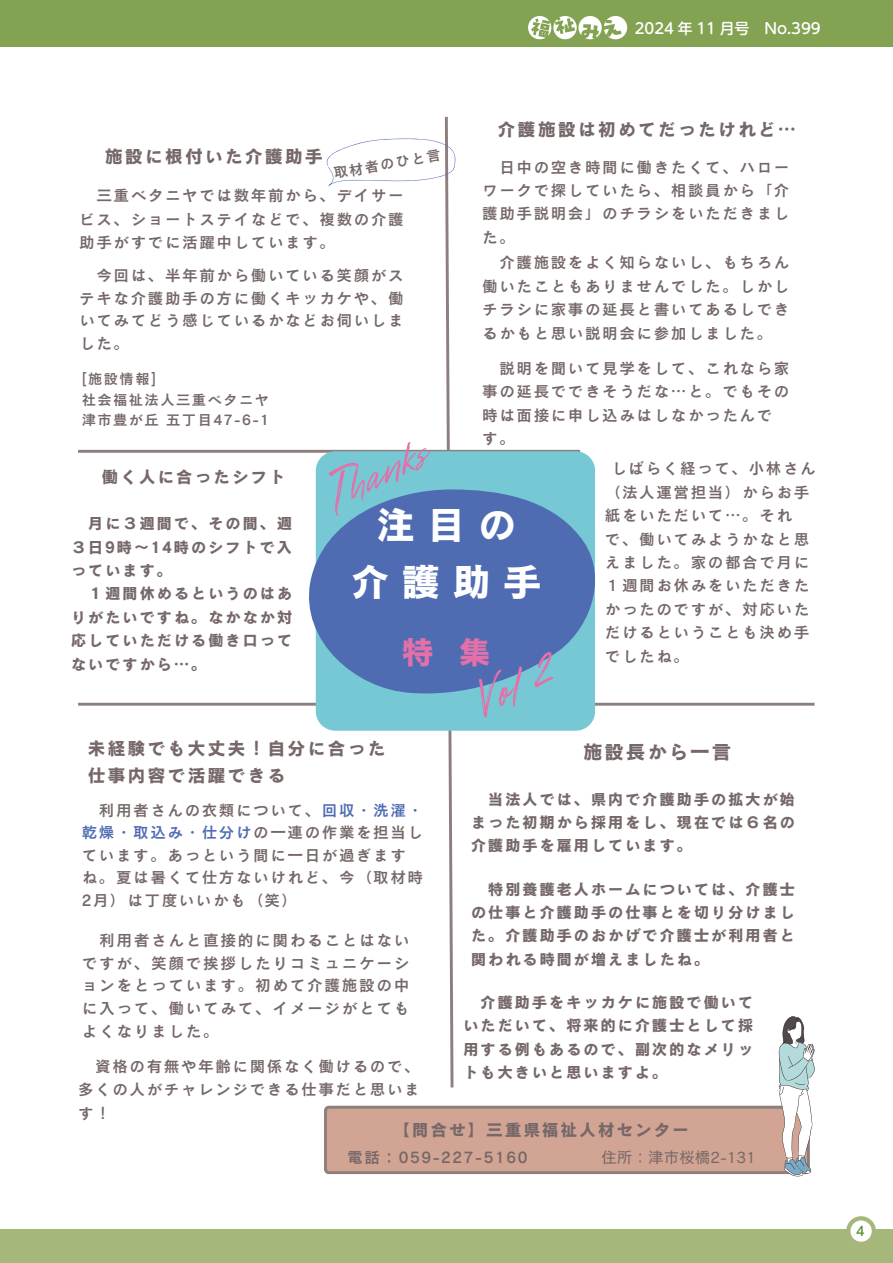
<style>
.page{position:relative;width:893px;height:1263px;background:#fff}
.page>*{position:absolute;margin:0;border:0;box-sizing:border-box;transform-origin:0 0}
.t1{font:64.95px "Disruptors Script";color:#e370a8}
.t2{font:39px/57.4px "Canva Cezanne Pro N B";color:#fff;text-align:center}
.t3{font:32.55px "Canva Cezanne Pro N B";color:#e370a8}
.t4{font:19.5px "Canva Cezanne Pro N B";letter-spacing:.1em;color:#766868}
.t5{font:18.15px/27.3px "Canva Cezanne Pro N B";letter-spacing:.1em;color:#766868}
.t6{font:16.95px "Canva Cezanne Pro N B";letter-spacing:.1em;color:#766868}
.t7{font:15.75px/22.6px "Canva Cezanne Pro N DB";letter-spacing:.1em;color:#766868;text-align:justify}
.t8{font:15.6px/23.4px "Canva Cezanne Pro N DB";letter-spacing:.1em;color:#766868;text-align:justify}
.t9{font:15.6px/23.4px "Canva Cezanne Pro N B";letter-spacing:.1em;color:#766868;text-align:justify}
.t10{font:15.6px "Canva Cezanne Pro N M";color:#766868}
.t11{font:500 14.85px "UD Shin M Go Pr 6 N";color:#fff}
.t12{font:14.25px "Canva Cezanne Pro N DB";letter-spacing:.1em;color:#766868}
.t13{font:500 12.75px "UD Shin M Go Pr 6 N";color:#5d9034}
.s1{color:#4f6cb3}
</style>
<div class="page">
<div style="left:0;top:0;width:893px;height:47px;background:#83a252"></div>
<div style="left:0;top:1230px;width:893px;height:33px;background:#a5b87a"></div>
<svg style="left:848px;top:1218px;width:26px;height:26px"></svg>
<div style="left:846px;top:1216px;width:30px;height:30px;border:4px solid #a5b87a;border-radius:50%"></div>
<svg style="left:528px;top:16px;width:100px;height:24px"></svg>
<hr style="left:78px;top:450px;width:502px;height:3px;background:#8d7f80">
<hr style="left:78px;top:703px;width:737px;height:3px;background:#8d7f80">
<svg style="left:309px;top:489px;width:15px;height:208px"></svg>
<svg style="left:324px;top:116px;width:491px;height:1060px"></svg>
<p class="t11" style="left:635px;top:16px;width:187px">2024 年 11 月号　No.399</p>
<p class="t5" style="left:105px;top:142px;width:220px">施設に根付いた介護助手</p>
<p class="t12" style="left:332px;top:165px;width:110px;rotate:-10deg">取材者のひと言</p>
<p class="t8" style="left:79px;top:184px;width:326px;text-indent:17px">三重ベタニヤでは数年前から、デイサービス、ショートステイなどで、複数の介護助⼿がすでに活躍中しています。</p>
<p class="t8" style="left:79px;top:264px;width:326px;line-height:22.4px;text-indent:17px">今回は、半年前から働いている笑顔がステキな介護助⼿の⽅に働くキッカケや、働いてみてどう感じているかなどお伺いしました。</p>
<p class="t5" style="left:498px;top:115px;width:300px">介護施設は初めてだったけれど...</p>
<p class="t8" style="left:482px;top:155px;width:309px;text-indent:17px">⽇中の空き時間に働きたくて、ハローワークで探していたら、相談員から「介護助⼿説明会」のチラシをいただきました。</p>
<p class="t8" style="left:482px;top:251px;width:309px;text-indent:17px">介護施設をよく知らないし、もちろん働いたこともありませんでした。しかしチラシに家事の延⻑と書いてあるしできるかもと思い説明会に参加しました。</p>
<p class="t12" style="left:82px;top:370px;width:76px">[施設情報[</p>
<p class="t12" style="left:82px;top:391px;width:189px">社会福祉法⼈三重ベタニヤ</p>
<p class="t12" style="left:166px;top:411px;width:104px">五丁目47-6-1</p>
<p class="t12" style="left:82px;top:411px;width:79px">津市豊が丘</p>
<p class="t6" style="left:102px;top:466px;width:186px">働く⼈に合ったシフト</p>
<p class="t9" style="left:71px;top:511px;width:223px;text-indent:17px">⽉に３週間で、その間、週３⽇9時〜14時のシフトで入っています。</p>
<p class="t9" style="left:71px;top:582px;width:223px;text-indent:17px">１週間休めるというのはありがたいですね。なかなか対応していただける働き⼝ってないですから...。</p>
<p class="t8" style="left:482px;top:356px;width:309px;text-align:left;text-indent:17px">説明を聞いて⾒学をして、これなら家事の延⻑でできそうだな…と。でもその時は⾯接に申し込みはしなかったんです。</p>
<h1 class="t1" style="left:313px;top:468px;width:107px;rotate:-26deg">Thanks</h1>
<p class="t8" style="left:605px;top:457px;width:212px;text-align:left;text-indent:6px">しばらく経って、⼩林さん（法⼈運営担当）からお手紙をいただいて…。それ<br>で、働いてみようかなと思えました。家の都合で⽉に<br>１週間お休みをいただきたかったのですが、対応いただけるということも決め手でしたね。</p>
<h2 class="t2" style="left:351px;top:495px;width:193px">注 ⽬ の<br>介護助手</h2>
<h3 class="t3" style="left:459px;top:632px;width:34px">集</h3>
<h3 class="t3" style="left:402px;top:632px;width:34px">特</h3>
<h1 class="t1" style="left:461px;top:674px;width:86px;rotate:-26deg">Vol 2</h1>
<p class="t5" style="left:87px;top:734px;width:300px">未経験でも⼤丈夫！⾃分に合った仕事内容で活躍できる</p>
<p class="t4" style="left:583px;top:740px;width:150px">施設⻑から一言</p>
<p class="t9" style="left:471px;top:787px;width:326px;text-indent:17px">当法⼈では、県内で介護助⼿の拡⼤が始まった初期から採⽤をし、現在では６名の介護助⼿を雇⽤しています。</p>
<p class="t9" style="left:471px;top:877px;width:326px;text-indent:17px">特別養護⽼⼈ホームについては、介護士の仕事と介護助⼿の仕事とを切り分けました。介護助⼿のおかげで介護⼠が利⽤者と関われる時間が増えましたね。</p>
<p class="t9" style="left:463px;top:990px;width:292px;text-indent:17px">介護助⼿をキッカケに施設で働いていただいて、将来的に介護⼠として採⽤する例もあるので、副次的なメリットも⼤きいと思いますよ。</p>
<p class="t8" style="left:82px;top:799px;width:343px;line-height:22.4px;text-align:left;text-indent:17px">利⽤者さんの⾐類について、<span class="s1">回収・洗濯・乾燥・取込み・仕分け</span>の⼀連の作業を担当しています。あっという間に⼀⽇が過ぎますね。夏は暑くて仕⽅ないけれど、今（取材時<br>2⽉）は丁度いいかも（笑(</p>
<p class="t7" style="left:82px;top:928px;width:329px;text-indent:17px">利⽤者さんと直接的に関わることはないですが、笑顔で挨拶したりコミュニケーションをとっています。初めて介護施設の中に⼊って、働いてみて、イメージがとてもよくなりました。</p>
<p class="t8" style="left:78px;top:1054px;width:343px;text-indent:17px">資格の有無や年齢に関係なく働けるので、多くの⼈がチャレンジできる仕事だと思います!</p>
<p class="t6" style="left:393px;top:1119px;width:297px">【問合せ】三重県福祉⼈材センター</p>
<p class="t8" style="left:347px;top:1145px;width:182px">電話：059-227-5160</p>
<p class="t10" style="left:601px;top:1148px;width:156px">住所：津市桜橋2-131</p>
<p class="t13" style="left:856px;top:1220px;width:10px">4</p>
</div>
